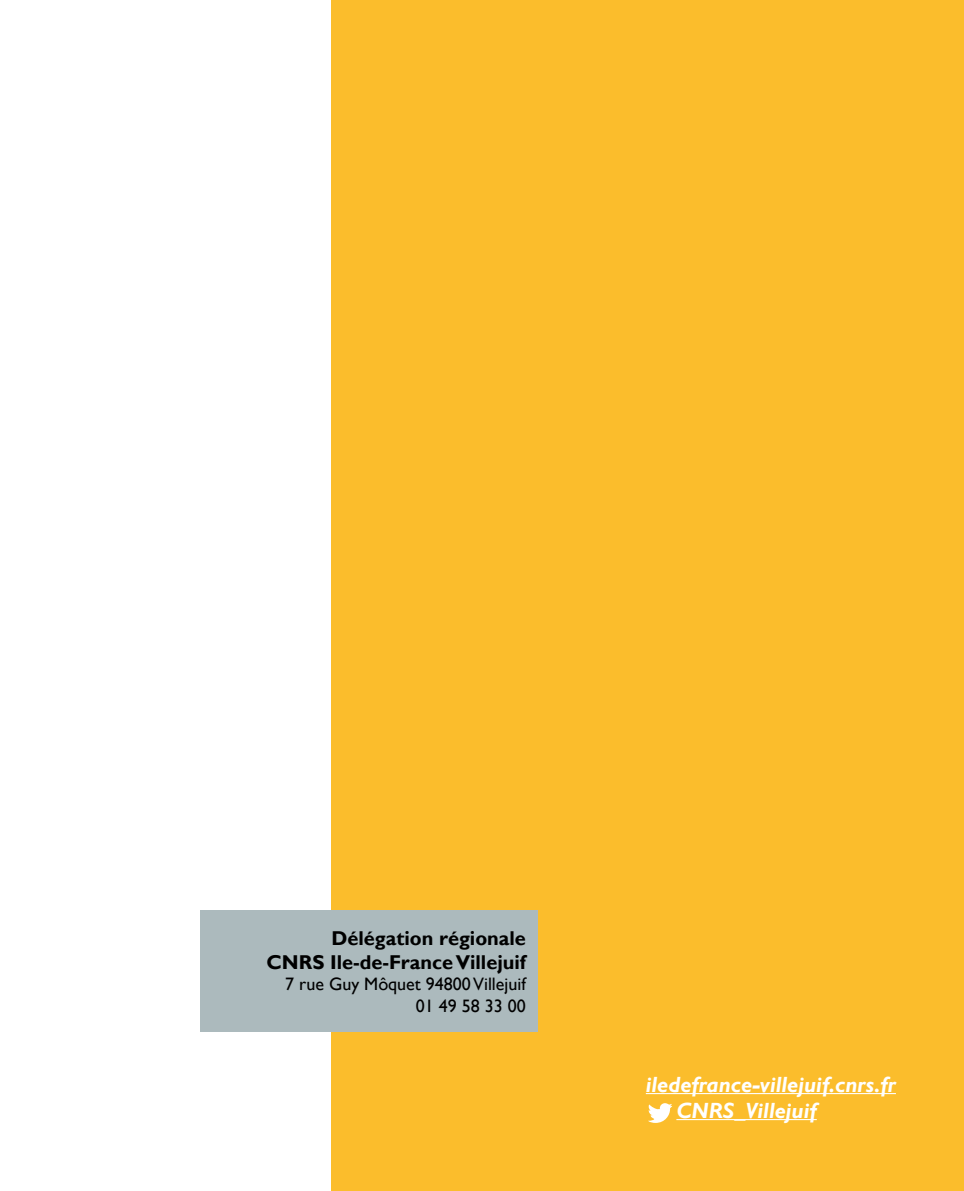
<style>
.page{position:relative;width:964px;height:1191px;background:#fff}
.page>*{position:absolute;margin:0;border:0;box-sizing:border-box;transform-origin:0 0}
.t1{font:italic 700 22px "Gill Sans";color:#fff}
.t2{font:700 20px "Gill Sans";color:#000}
.t3{font:18px "Gill Sans";color:#000}
</style>
<div class="page">
<div style="left:332px;top:0;width:632px;height:1191px;background:#fbbd2c"></div>
<div style="left:200px;top:910px;width:337px;height:122px;background:#acbabd"></div>
<hr style="left:646px;top:1093px;width:250px;height:1px;background:#fff">
<hr style="left:676px;top:1119px;width:141px;height:1px;background:#fff">
<svg style="left:648px;top:1103px;width:24px;height:20px"></svg>
<p class="t2" style="left:331px;top:925px;width:196px">Délégation régionale</p>
<p class="t2" style="left:266px;top:949px;width:261px">CNRS Ile-de-France Villejuif</p>
<p class="t3" style="left:285px;top:973px;width:242px">7 rue Guy Môquet 94800 Villejuif</p>
<p class="t3" style="left:416px;top:995px;width:112px">01 49 58 33 00</p>
<p class="t1" style="left:646px;top:1071px;width:252px">iledefrance-villejuif.cnrs.fr</p>
<p class="t1" style="left:676px;top:1097px;width:142px">CNRS_Villejuif</p>
</div>
